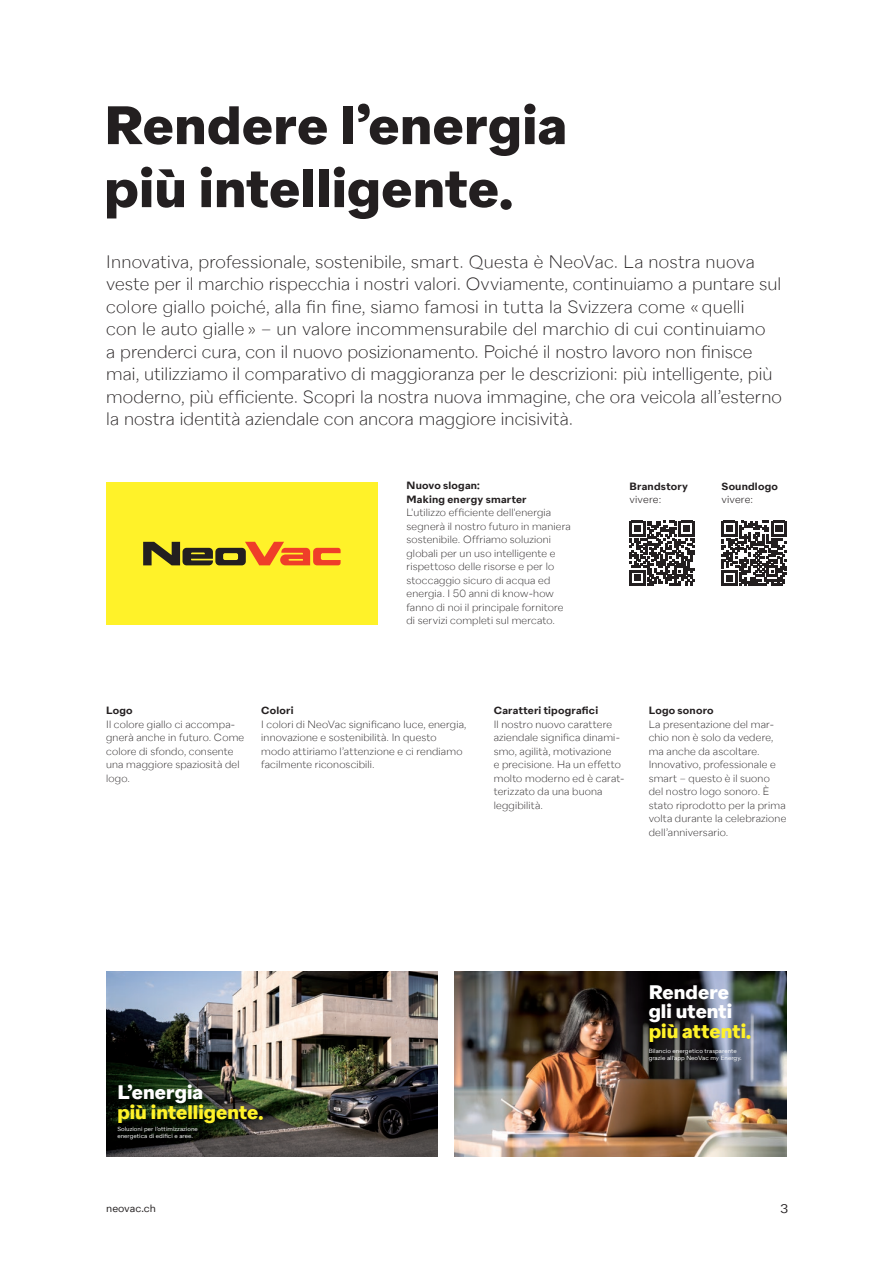
<style>
.page{position:relative;width:893px;height:1263px;background:#fff}
.page>*{position:absolute;margin:0;border:0;box-sizing:border-box;transform-origin:0 0}
.t1{font:700 54px/63px "Neo Vac Sans";letter-spacing:.005em;color:#231f20}
.t2{font:700 19.5px "Neo Vac Sans";color:#fff229}
.t3{font:700 19.5px/19.5px "Neo Vac Sans";color:#fff}
.t4{font:200 18px/22.5px "Neo Vac Sans";letter-spacing:.005em;color:#231f20}
.t5{font:12.75px "Neo Vac Sans";color:#231f20}
.t6{font:200 10.5px/13.5px "Neo Vac Sans";letter-spacing:.015em;color:#231f20}
.t7{font:600 10.5px/13.5px "Neo Vac Sans";letter-spacing:.02em;color:#231f20}
.t8{font:300 10.5px "Neo Vac Sans";letter-spacing:.01em;color:#231f20}
.t9{font:10.5px "Neo Vac Sans";color:#231f20}
.t10{font:6px/7.5px "Neo Vac Sans";color:#fff}
</style>
<div class="page">
<svg style="left:629px;top:521px;width:65px;height:65px"></svg>
<div style="left:106px;top:482px;width:272px;height:142px;background:#fff229"></div>
<svg style="left:143px;top:542px;width:198px;height:23px"></svg>
<svg style="left:721px;top:521px;width:66px;height:65px"></svg>
<img style="left:106px;top:971px;width:332px;height:186px">
<img style="left:455px;top:971px;width:332px;height:186px">
<h1 class="t1" style="left:104px;top:96px;width:465px">Rendere l’energia più intelligente.</h1>
<p class="t4" style="left:106px;top:250px;width:677px">Innovativa, professionale, sostenibile, smart. Questa è NeoVac. La nostra nuova veste per il marchio rispecchia i nostri valori. Ovviamente, continuiamo a puntare sul colore giallo poiché, alla fin fine, siamo famosi in tutta la Svizzera come « quelli<br>con le auto gialle » – un valore incommensurabile del marchio di cui continuiamo<br>a prenderci cura, con il nuovo posizionamento. Poiché il nostro lavoro non finisce mai, utilizziamo il comparativo di maggioranza per le descrizioni: più intelligente, più moderno, più efficiente. Scopri la nostra nuova immagine, che ora veicola all’esterno la nostra identità aziendale con ancora maggiore incisività.</p>
<p class="t7" style="left:406px;top:479px;width:122px">Nuovo slogan:<br>Making energy smarter</p>
<p class="t6" style="left:406px;top:506px;width:166px">L'utilizzo efficiente dell'energia segnerà il nostro futuro in maniera sostenibile. Offriamo soluzioni globali per un uso intelligente e rispettoso delle risorse e per lo stoccaggio sicuro di acqua ed energia. I 50 anni di know-how fanno di noi il principale fornitore di servizi completi sul mercato.</p>
<p class="t7" style="left:630px;top:479px;width:60px">Brandstory</p>
<p class="t8" style="left:630px;top:493px;width:33px">vivere:</p>
<p class="t7" style="left:721px;top:479px;width:58px">Soundlogo</p>
<p class="t8" style="left:721px;top:493px;width:33px">vivere:</p>
<p class="t7" style="left:106px;top:704px;width:28px">Logo</p>
<p class="t6" style="left:106px;top:717px;width:140px">Il colore giallo ci accompa&shy;gnerà anche in futuro. Come colore di sfondo, consente una maggiore spaziosità del logo.</p>
<p class="t7" style="left:261px;top:704px;width:34px">Colori</p>
<p class="t6" style="left:261px;top:717px;width:207px">I colori di NeoVac significano luce, energia, innovazione e sostenibilità. In questo modo attiriamo l’attenzione e ci rendiamo facilmente riconoscibili.</p>
<p class="t7" style="left:494px;top:704px;width:106px">Caratteri tipografici</p>
<p class="t6" style="left:494px;top:717px;width:132px">Il nostro nuovo carattere aziendale significa dinami&shy;smo, agilità, motivazione<br>e precisione. Ha un effetto molto moderno ed è carat&shy;terizzato da una buona leggibilità.</p>
<p class="t7" style="left:649px;top:704px;width:66px">Logo sonoro</p>
<p class="t6" style="left:649px;top:717px;width:139px">La presentazione del mar&shy;chio non è solo da vedere, ma anche da ascoltare.<br>Innovativo, professionale e smart – questo è il suono del nostro logo sonoro. È stato riprodotto per la prima volta durante la celebrazione dell’anniversario.</p>
<h2 class="t3" style="left:649px;top:983px;width:85px">Rendere gli utenti</h2>
<h2 class="t2" style="left:649px;top:1019px;width:104px">più attenti.</h2>
<p class="t10" style="left:649px;top:1047px;width:94px">Bilancio energetico trasparente grazie all’app NeoVac my Energy.</p>
<h2 class="t3" style="left:117px;top:1083px;width:87px">L’energia</h2>
<h2 class="t2" style="left:117px;top:1100px;width:148px">più intelligente.</h2>
<p class="t10" style="left:117px;top:1125px;width:82px">Soluzioni per l’ottimizzazione energetica di edifici e aree.</p>
<p class="t9" style="left:106px;top:1202px;width:51px">neovac.ch</p>
<p class="t5" style="left:780px;top:1201px;width:9px">3</p>
</div>
